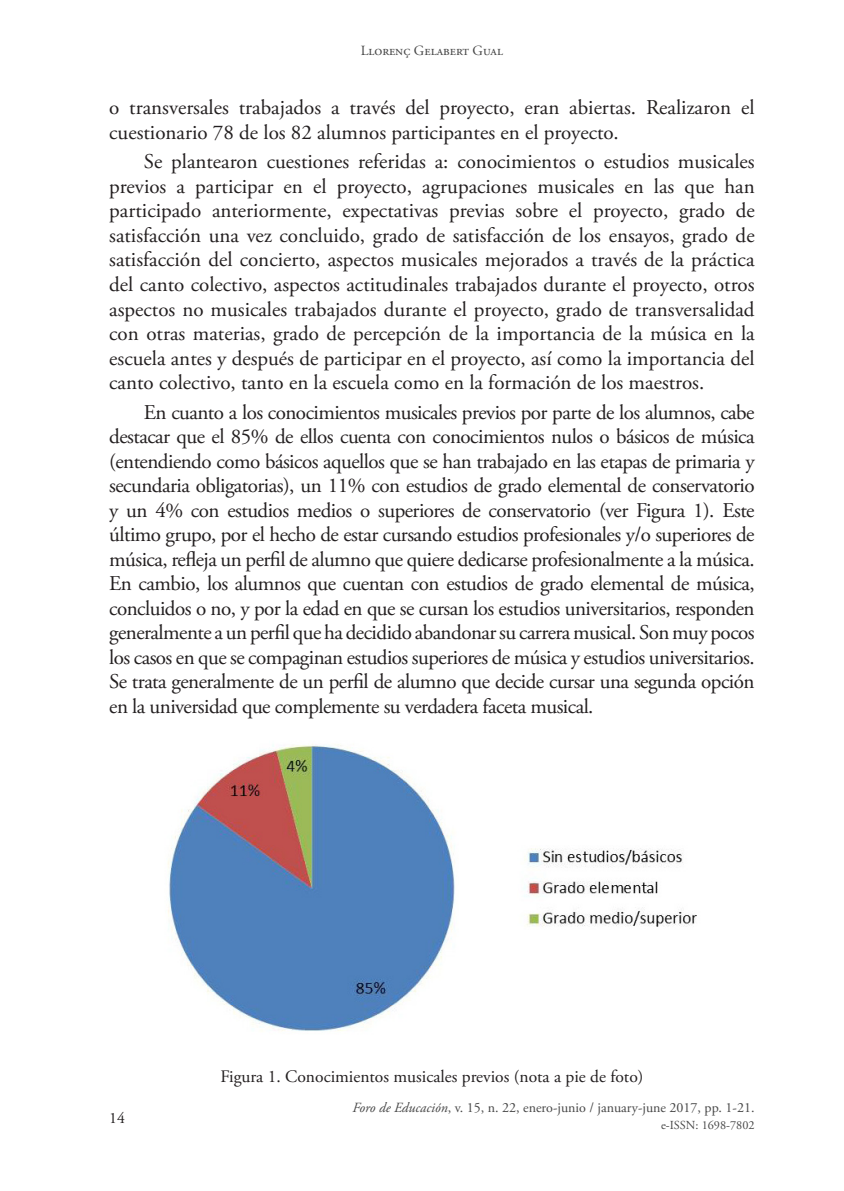
<style>
.page{position:relative;width:844px;height:1191px;background:#fff}
.page>*{position:absolute;margin:0;border:0;box-sizing:border-box;transform-origin:0 0}
.Cuerpo_de_texto{font:21px/24.5px "Adobe Garamond Pro";color:#231f20;text-align:justify}
.Tablas{font:17.5px "Adobe Garamond Pro";color:#231f20}
.t1{font:15.75px "Adobe Garamond Pro";color:#231f20}
.t2{font:14px "Adobe Garamond Pro";color:#474747}
.t3{font:12.25px "Adobe Garamond Pro";color:#474747}
.s1{font-style:italic}
</style>
<div class="page">
<img style="left:168px;top:744px;width:529px;height:287px">
<p class="t2" style="left:361px;top:42px;width:143px">Llorenç Gelabert Gual</p>
<p class="Cuerpo_de_texto" style="left:109px;top:96px;width:646px">o transversales trabajados a través del proyecto, eran abiertas. Realizaron el cuestionario 78 de los 82 alumnos participantes en el proyecto.</p>
<p class="Cuerpo_de_texto" style="left:109px;top:150px;width:646px;text-indent:35px">Se plantearon cuestiones referidas a: conocimientos o estudios musicales previos a participar en el proyecto, agrupaciones musicales en las que han participado anteriormente, expectativas previas sobre el proyecto, grado de satisfacción una vez concluido, grado de satisfacción de los ensayos, grado de satisfacción del concierto, aspectos musicales mejorados a través de la práctica del canto colectivo, aspectos actitudinales trabajados durante el proyecto, otros aspectos no musicales trabajados durante el proyecto, grado de transversalidad con otras materias, grado de percepción de la importancia de la música en la escuela antes y después de participar en el proyecto, así como la importancia del canto colectivo, tanto en la escuela como en la formación de los maestros.</p>
<p class="Cuerpo_de_texto" style="left:109px;top:400px;width:646px;text-indent:35px">En cuanto a los conocimientos musicales previos por parte de los alumnos, cabe destacar que el 85% de ellos cuenta con conocimientos nulos o básicos de música (entendiendo como básicos aquellos que se han trabajado en las etapas de primaria y secundaria obligatorias), un 11% con estudios de grado elemental de conservatorio y un 4% con estudios medios o superiores de conservatorio (ver Figura 1). Este último grupo, por el hecho de estar cursando estudios profesionales y/o superiores de música, refleja un perfil de alumno que quiere dedicarse profesionalmente a la música.<br>En cambio, los alumnos que cuentan con estudios de grado elemental de música, concluidos o no, y por la edad en que se cursan los estudios universitarios, responden generalmente a un perfil que ha decidido abandonar su carrera musical. Son muy pocos los casos en que se compaginan estudios superiores de música y estudios universitarios.<br>Se trata generalmente de un perfil de alumno que decide cursar una segunda opción en la universidad que complemente su verdadera faceta musical.</p>
<p class="t1" style="left:109px;top:1108px;width:17px">14</p>
<p class="Tablas" style="left:220px;top:1065px;width:424px">Figura 1. Conocimientos musicales previos (nota a pie de foto)</p>
<p class="t2" style="left:352px;top:1099px;width:403px"><span class="s1">Foro de Educación</span>, v. 15, n. 22, enero-junio / january-june 2017, pp. 1-21.</p>
<p class="t3" style="left:660px;top:1118px;width:95px">e-ISSN: 1698-7802</p>
</div>
